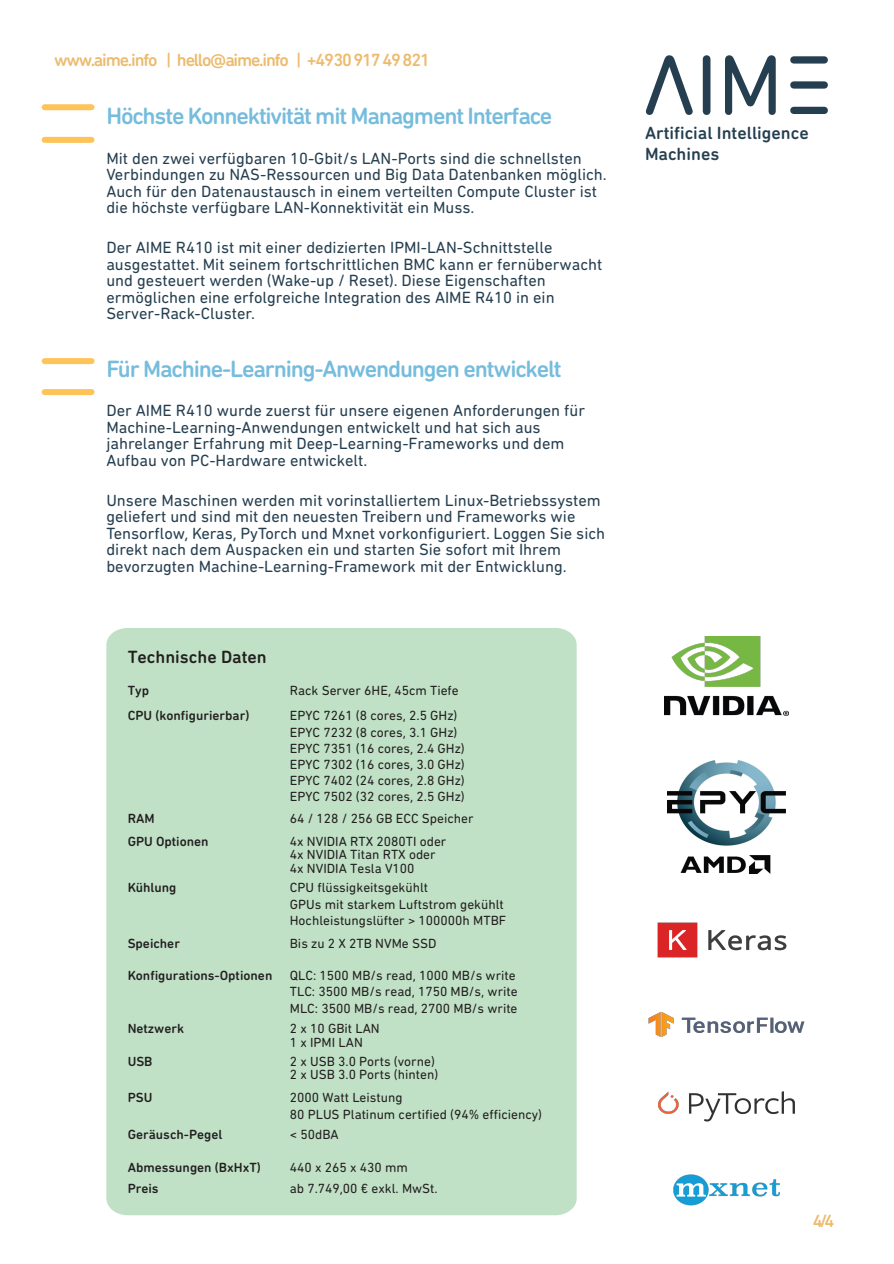
<style>
.page{position:relative;width:894px;height:1264px;background:#fff}
.page>*{position:absolute;margin:0;border:0;box-sizing:border-box;transform-origin:0 0}
.t1{font:500 24px "DIN Next Rounded LT Pro";letter-spacing:-.05em;color:#76bcdd}
.t2{font:500 18px "DIN Next Rounded LT Pro";letter-spacing:-.065em;color:#ecbb6e}
.t3{font:500 18px/21px "DIN Next Rounded LT Pro";color:#263f50}
.t4{font:500 18px "DIN Next Rounded LT Pro";color:#231f20}
.t5{font:16.5px/16.5px "DIN Next Rounded LT Pro";color:#263f50}
.t6{font:13.5px/16.2px "DIN Next Rounded LT Pro";color:#231f20}
.t7{font:500 13.5px "DIN Next Rounded LT Pro";color:#231f20}
</style>
<div class="page">
<svg style="left:645px;top:55px;width:47px;height:60px"></svg>
<div style="left:702px;top:55px;width:8px;height:60px;background:#263f50;border-radius:4px"></div>
<svg style="left:725px;top:55px;width:50px;height:60px"></svg>
<div style="left:790px;top:56px;width:37px;height:8px;background:#263f50;border-radius:4px"></div>
<div style="left:790px;top:107px;width:37px;height:7px;background:#263f50;border-radius:4px"></div>
<div style="left:790px;top:81px;width:37px;height:8px;background:#263f50;border-radius:4px"></div>
<div style="left:45px;top:104px;width:46px;height:6px;background:#fec459"></div>
<div style="left:45px;top:358px;width:46px;height:6px;background:#fec459"></div>
<div style="left:45px;top:137px;width:46px;height:6px;background:#fec459"></div>
<div style="left:45px;top:389px;width:46px;height:6px;background:#fec459"></div>
<img style="left:648px;top:1012px;width:157px;height:25px">
<img style="left:657px;top:922px;width:130px;height:35px">
<img style="left:658px;top:1091px;width:137px;height:29px">
<img style="left:673px;top:1174px;width:106px;height:31px">
<img style="left:664px;top:636px;width:124px;height:79px">
<img style="left:667px;top:760px;width:118px;height:113px">
<div style="left:106px;top:628px;width:470px;height:586px;background:#c0e1c6"></div>
<p class="t2" style="left:54px;top:52px;width:377px">www.aime.info | hello@aime.info | +4930917 49821</p>
<h1 class="t1" style="left:106px;top:106px;width:447px">Höchste Konnektivität mit Managment Interface</h1>
<p class="t5" style="left:106px;top:151px;width:502px">Mit den zwei verfügbaren 10-Gbit/s LAN-Ports sind die schnellsten Verbindungen zu NAS-Ressourcen und Big Data Datenbanken möglich.<br>Auch für den Datenaustausch in einem verteilten Compute Cluster ist die höchste verfügbare LAN-Konnektivität ein Muss.</p>
<p class="t5" style="left:106px;top:241px;width:497px">Der AIME R410 ist mit einer dedizierten IPMI-LAN-Schnittstelle ausgestattet. Mit seinem fortschrittlichen BMC kann er fernüberwacht und gesteuert werden (Wake-up / Reset). Diese Eigenschaften ermöglichen eine erfolgreiche Integration des AIME R410 in ein Server-Rack-Cluster.</p>
<h1 class="t1" style="left:106px;top:359px;width:456px">Für Machine-Learning-Anwendungen entwickelt</h1>
<p class="t5" style="left:106px;top:404px;width:480px">Der AIME R410 wurde zuerst für unsere eigenen Anforderungen für Machine-Learning-Anwendungen entwickelt und hat sich aus jahrelanger Erfahrung mit Deep-Learning-Frameworks und dem Aufbau von PC-Hardware entwickelt.</p>
<p class="t5" style="left:106px;top:493px;width:500px">Unsere Maschinen werden mit vorinstalliertem Linux-Betriebssystem geliefert und sind mit den neuesten Treibern und Frameworks wie Tensorflow, Keras, PyTorch und Mxnet vorkonfiguriert. Loggen Sie sich direkt nach dem Auspacken ein und starten Sie sofort mit Ihrem bevorzugten Machine-Learning-Framework mit der Entwicklung.</p>
<p class="t4" style="left:128px;top:649px;width:140px">Technische Daten</p>
<p class="t7" style="left:128px;top:685px;width:23px">Typ</p>
<p class="t6" style="left:290px;top:683px;width:170px">Rack Server 6HE, 45cm Tiefe</p>
<p class="t7" style="left:128px;top:710px;width:123px">CPU (konfigurierbar)</p>
<p class="t6" style="left:290px;top:708px;width:176px">EPYC 7261 (8 cores, 2.5 GHz)<br>EPYC 7232 (8 cores, 3.1 GHz)<br>EPYC 7351 (16 cores, 2.4 GHz)<br>EPYC 7302 (16 cores, 3.0 GHz)<br>EPYC 7402 (24 cores, 2.8 GHz)<br>EPYC 7502 (32 cores, 2.5 GHz)</p>
<p class="t7" style="left:128px;top:812px;width:28px">RAM</p>
<p class="t6" style="left:290px;top:811px;width:185px">64 / 128 / 256 GB ECC Speicher</p>
<p class="t7" style="left:128px;top:835px;width:82px">GPU Optionen</p>
<p class="t6" style="left:290px;top:835px;width:158px;line-height:13.5px">4x NVIDIA RTX 2080TI oder<br>4x NVIDIA Titan RTX oder<br>4x NVIDIA Tesla V100</p>
<p class="t7" style="left:128px;top:882px;width:50px">Kühlung</p>
<p class="t6" style="left:290px;top:880px;width:218px">CPU flüssigkeitsgekühlt<br>GPUs mit starkem Luftstrom gekühlt<br>Hochleistungslüfter &gt; 100000h MTBF</p>
<p class="t7" style="left:128px;top:937px;width:54px">Speicher</p>
<p class="t6" style="left:290px;top:936px;width:148px">Bis zu 2 X 2TB NVMe SSD</p>
<p class="t7" style="left:128px;top:969px;width:146px">Konfigurations-Optionen</p>
<p class="t6" style="left:290px;top:968px;width:229px">QLC: 1500 MB/s read, 1000 MB/s write<br>TLC: 3500 MB/s read, 1750 MB/s, write<br>MLC: 3500 MB/s read, 2700 MB/s write</p>
<p class="t7" style="left:128px;top:1023px;width:58px">Netzwerk</p>
<p class="t6" style="left:290px;top:1023px;width:91px;line-height:13.5px">2 x 10 GBit LAN<br>1 x IPMI LAN</p>
<p class="t7" style="left:128px;top:1055px;width:26px">USB</p>
<p class="t6" style="left:290px;top:1055px;width:150px;line-height:13.5px">2 x USB 3.0 Ports (vorne)<br>2 x USB 3.0 Ports (hinten)</p>
<p class="t7" style="left:128px;top:1091px;width:26px">PSU</p>
<p class="t6" style="left:290px;top:1090px;width:253px">2000 Watt Leistung<br>80 PLUS Platinum certified (94% efficiency)</p>
<p class="t7" style="left:128px;top:1128px;width:96px">Geräusch-Pegel</p>
<p class="t6" style="left:290px;top:1127px;width:50px">&lt; 50dBA</p>
<p class="t7" style="left:128px;top:1161px;width:135px">Abmessungen (BxHxT)</p>
<p class="t6" style="left:290px;top:1159px;width:119px">440 x 265 x 430 mm</p>
<p class="t7" style="left:128px;top:1182px;width:32px">Preis</p>
<p class="t6" style="left:290px;top:1180px;width:149px">ab 7.749,00 € exkl. MwSt.</p>
<p class="t3" style="left:644px;top:124px;width:165px">Artificial Intelligence<br>Machines</p>
<p class="t2" style="left:812px;top:1212px;width:23px">4/4</p>
</div>
